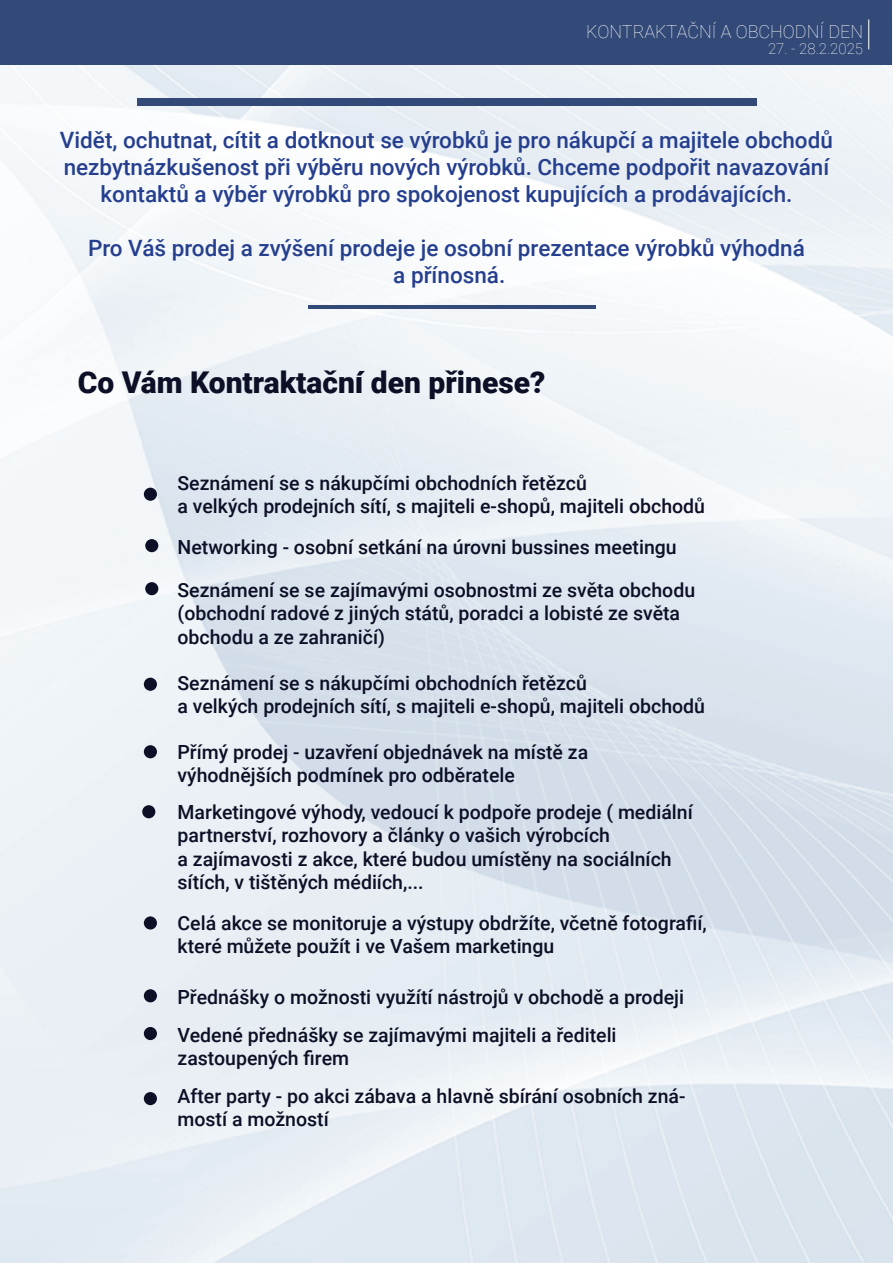
<style>
.page{position:relative;width:893px;height:1263px;background:#fff}
.page>*{position:absolute;margin:0;border:0;box-sizing:border-box;transform-origin:0 0}
.t1{font:900 30px "Roboto";color:#0c0f25}
.t2{font:500 22.5px/27px "Roboto";color:#253f8e;text-align:center}
.t3{font:500 19.5px/23.4px "Roboto";color:#0c0f25}
.t4{font:100 18px "Roboto";color:#fff}
.t5{font:100 15px "Roboto";color:#fff}
</style>
<div class="page">
<img style="left:1px;top:52px;width:892px;height:1211px">
<div style="left:1px;top:0;width:891px;height:64px;background:#334978"></div>
<hr style="left:868px;top:19px;width:1px;height:30px;background:#fff">
<div style="left:137px;top:99px;width:619px;height:7px;background:#334978"></div>
<hr style="left:308px;top:305px;width:288px;height:4px;background:#334978">
<div style="left:144px;top:488px;width:13px;height:13px;background:#0c0f25;border-radius:50%"></div>
<div style="left:145px;top:539px;width:13px;height:13px;background:#0c0f25;border-radius:50%"></div>
<div style="left:145px;top:582px;width:13px;height:13px;background:#0c0f25;border-radius:50%"></div>
<div style="left:144px;top:678px;width:13px;height:13px;background:#0c0f25;border-radius:50%"></div>
<div style="left:144px;top:745px;width:13px;height:13px;background:#0c0f25;border-radius:50%"></div>
<div style="left:142px;top:805px;width:13px;height:13px;background:#0c0f25;border-radius:50%"></div>
<div style="left:144px;top:916px;width:13px;height:13px;background:#0c0f25;border-radius:50%"></div>
<div style="left:144px;top:989px;width:13px;height:13px;background:#0c0f25;border-radius:50%"></div>
<div style="left:144px;top:1027px;width:13px;height:13px;background:#0c0f25;border-radius:50%"></div>
<div style="left:144px;top:1092px;width:13px;height:13px;background:#0c0f25;border-radius:50%"></div>
<p class="t4" style="left:586px;top:19px;width:278px">KONTRAKTAČNÍ A OBCHODNÍ DEN</p>
<p class="t5" style="left:768px;top:38px;width:97px">27. - 28.2.2025</p>
<p class="t2" style="left:60px;top:125px;width:774px">Vidět, ochutnat, cítit a dotknout se výrobků je pro nákupčí a majitele obchodů nezbytnázkušenost při výběru nových výrobků. Chceme podpořit navazování kontaktů a výběr výrobků pro spokojenost kupujících a prodávajících.</p>
<p class="t2" style="left:88px;top:233px;width:718px">Pro Váš prodej a zvýšení prodeje je osobní prezentace výrobků výhodná a přínosná.</p>
<h1 class="t1" style="left:78px;top:362px;width:469px">Co Vám Kontraktační den přinese?</h1>
<p class="t3" style="left:178px;top:470px;width:529px">Seznámení se s nákupčími obchodních řetězců<br>a velkých prodejních sítí, s majiteli e-shopů, majiteli obchodů</p>
<p class="t3" style="left:178px;top:534px;width:501px">Networking - osobní setkání na úrovni bussines meetingu</p>
<p class="t3" style="left:178px;top:577px;width:519px">Seznámení se se zajímavými osobnostmi ze světa obchodu (obchodní radové z jiných států, poradci a lobisté ze světa obchodu a ze zahraničí)</p>
<p class="t3" style="left:178px;top:670px;width:529px">Seznámení se s nákupčími obchodních řetězců<br>a velkých prodejních sítí, s majiteli e-shopů, majiteli obchodů</p>
<p class="t3" style="left:178px;top:739px;width:412px">Přímý prodej - uzavření objednávek na místě za výhodnějších podmínek pro odběratele</p>
<p class="t3" style="left:178px;top:799px;width:517px">Marketingové výhody, vedoucí k podpoře prodeje ( mediální partnerství, rozhovory a články o vašich výrobcích<br>a zajímavosti z akce, které budou umístěny na sociálních sítích, v tištěných médiích,...</p>
<p class="t3" style="left:178px;top:911px;width:531px">Celá akce se monitoruje a výstupy obdržíte, včetně fotografií, které můžete použít i ve Vašem marketingu</p>
<p class="t3" style="left:178px;top:977px;width:508px;line-height:37.8px">Přednášky o možnosti využítí nástrojů v obchodě a prodeji<br>Vedené přednášky se zajímavými majiteli a řediteli</p>
<p class="t3" style="left:178px;top:1038px;width:509px;line-height:37.8px">zastoupených firem<br>After party - po akci zábava a hlavně sbírání osobních zná-</p>
<p class="t3" style="left:178px;top:1107px;width:153px">mostí a možností</p>
</div>
